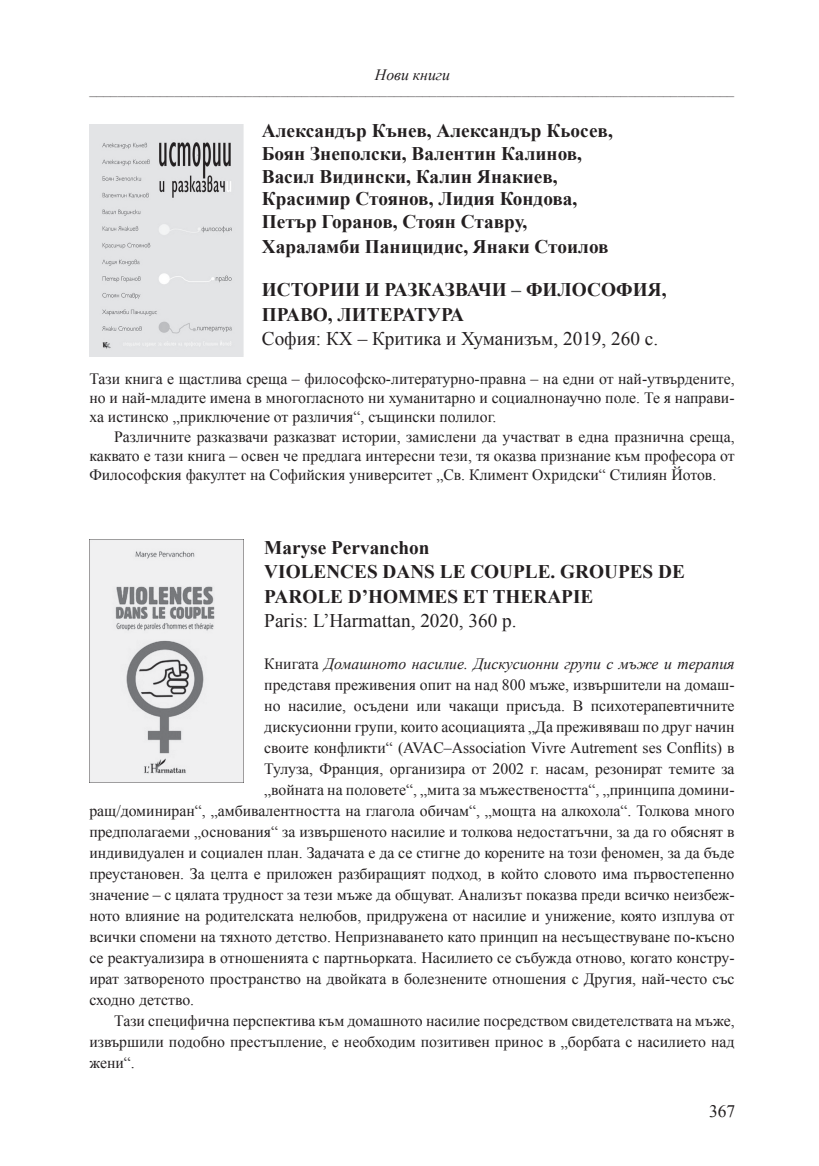
<style>
.page{position:relative;width:819px;height:1166px;background:#fff}
.page>*{position:absolute;margin:0;border:0;box-sizing:border-box;transform-origin:0 0}
.t1{font:700 19.25px/22.8px "Times New Roman";color:#231f20}
.t2{font:19.25px "Times New Roman";color:#231f20}
.t3{font:17.5px "Times New Roman";color:#231f20}
.t4{font:15.75px/19.2px "Times New Roman";color:#231f20;text-align:justify}
.t5{font:italic 15.75px "Times New Roman";color:#231f20}
.t6{font:italic 14px "Times New Roman";color:#231f20}
.s1{color:#4c4d4d}
.s2{font-style:normal}
</style>
<div class="page">
<img style="left:89px;top:539px;width:154px;height:243px">
<img style="left:89px;top:124px;width:154px;height:232px">
<p class="t5" style="left:375px;top:64px;width:76px">Нови книги</p>
<p class="t6" style="left:89px;top:79px;width:646px">___________________________________________________________________________________________</p>
<p class="t1" style="left:262px;top:119px;width:352px">Александър Кънев, Александър Кьосев, Боян Знеполски, Валентин Калинов, Васил Видински, Калин Янакиев, Красимир Стоянов, Лидия Кондова, Петър Горанов, Стоян Ставру,</p>
<p class="t1" style="left:262px;top:234px;width:348px">Хараламби Паницидис, Янаки Стоилов</p>
<p class="t1" style="left:262px;top:277px;width:406px;line-height:24.5px">ИСТОРИИ И РАЗКАЗВАЧИ <span class="s1">–</span> ФИЛОСОФИЯ,<br>ПРАВО, ЛИТЕРАТУРА</p>
<p class="t2" style="left:262px;top:326px;width:398px">София: КХ – Критика и Хуманизъм, 2019, 260 с.</p>
<p class="t4" style="left:89px;top:369px;width:646px">Тази книга е щастлива среща – философско-литературно-правна – на едни от най-утвърдените, но и най-младите имена в многогласното ни хуманитарно и социалнонаучно поле. Те я направи&shy;ха истинско „приключение от различия“, същински полилог.</p>
<p class="t4" style="left:89px;top:426px;width:646px;text-indent:25px">Различните разказвачи разказват истории, замислени да участват в една празнична среща, каквато е тази книга – освен че предлага интересни тези, тя оказва признание към професора от Философския факултет на Софийския университет „Св. Климент Охридски“ Стилиян Йотов.</p>
<p class="t1" style="left:264px;top:534px;width:167px;line-height:24.5px">Maryse Pervanchon<br>VIOLE</p>
<p class="t1" style="left:326px;top:560px;width:27px">NCES</p>
<p class="t1" style="left:382px;top:560px;width:193px">DANS LE COUPLE. GRO</p>
<p class="t1" style="left:604px;top:560px;width:81px">UPES DE</p>
<p class="t1" style="left:264px;top:584px;width:25px">PAROLE</p>
<p class="t1" style="left:348px;top:584px;width:37px">D’HOMMES</p>
<p class="t1" style="left:463px;top:584px;width:58px">ET THERA</p>
<p class="t1" style="left:561px;top:584px;width:32px">PIE</p>
<p class="t2" style="left:264px;top:608px;width:254px">Paris: L’Harmattan, 2020, 360 p.</p>
<p class="t5" style="left:264px;top:653px;width:471px"><span class="s2">Книгата</span> Домашното насилие. Дискусионни групи с мъже и терапия</p>
<p class="t4" style="left:264px;top:675px;width:472px">представя преживения опит на над 800 мъже, извършители на домаш-</p>
<p class="t4" style="left:264px;top:696px;width:471px">но насилие, осъдени или чакащи присъда. В психотерапевтичните</p>
<p class="t4" style="left:264px;top:717px;width:472px">дискусионни групи, които асоциацията „Да преживяваш по друг начин</p>
<p class="t4" style="left:264px;top:738px;width:471px">своите конфликти“ (AVAC–Association Vivre Autrement ses Conflits) в</p>
<p class="t4" style="left:264px;top:759px;width:472px">Тулуза, Франция, организира от 2002 г. насам, резонират темите за</p>
<p class="t4" style="left:264px;top:780px;width:472px">„войната на половете“, „мита за мъжествеността“, „принципа домини-</p>
<p class="t4" style="left:89px;top:801px;width:646px">ращ/доминиран“, „амбивалентността на глагола обичам“, „мощта на алкохола“. Толкова много</p>
<p class="t4" style="left:89px;top:822px;width:646px">предполагаеми „основания“ за извършеното насилие и толкова недостатъчни, за да го обяснят в</p>
<p class="t4" style="left:89px;top:843px;width:646px">индивидуален и социален план. Задачата е да се стигне до корените на този феномен, за да бъде</p>
<p class="t4" style="left:89px;top:864px;width:646px">преустановен. За целта е приложен разбиращият подход, в който словото има първостепенно</p>
<p class="t4" style="left:89px;top:885px;width:646px">значение – с цялата трудност за тези мъже да общуват. Анализът показва преди всичко неизбеж-</p>
<p class="t4" style="left:89px;top:906px;width:646px">ното влияние на родителската нелюбов, придружена от насилие и унижение, която изплува от</p>
<p class="t4" style="left:89px;top:927px;width:646px">всички спомени на тяхното детство. Непризнаването като принцип на несъществуване по-късно</p>
<p class="t4" style="left:89px;top:948px;width:646px">се реактуализира в отношенията с партньорката. Насилието се събужда отново, когато констру-</p>
<p class="t4" style="left:89px;top:969px;width:646px">ират затвореното пространство на двойката в болезнените отношения с Другия, най-често със</p>
<p class="t4" style="left:89px;top:990px;width:106px">сходно детство.</p>
<p class="t4" style="left:114px;top:1011px;width:622px">Тази специфична перспектива към домашното насилие посредством свидетелствата на мъже,</p>
<p class="t4" style="left:89px;top:1032px;width:646px">извършили подобно престъпление, е необходим позитивен принос в „борбата с насилието над</p>
<p class="t4" style="left:89px;top:1053px;width:47px">жени“.</p>
<p class="t3" style="left:709px;top:1099px;width:28px">367</p>
</div>
